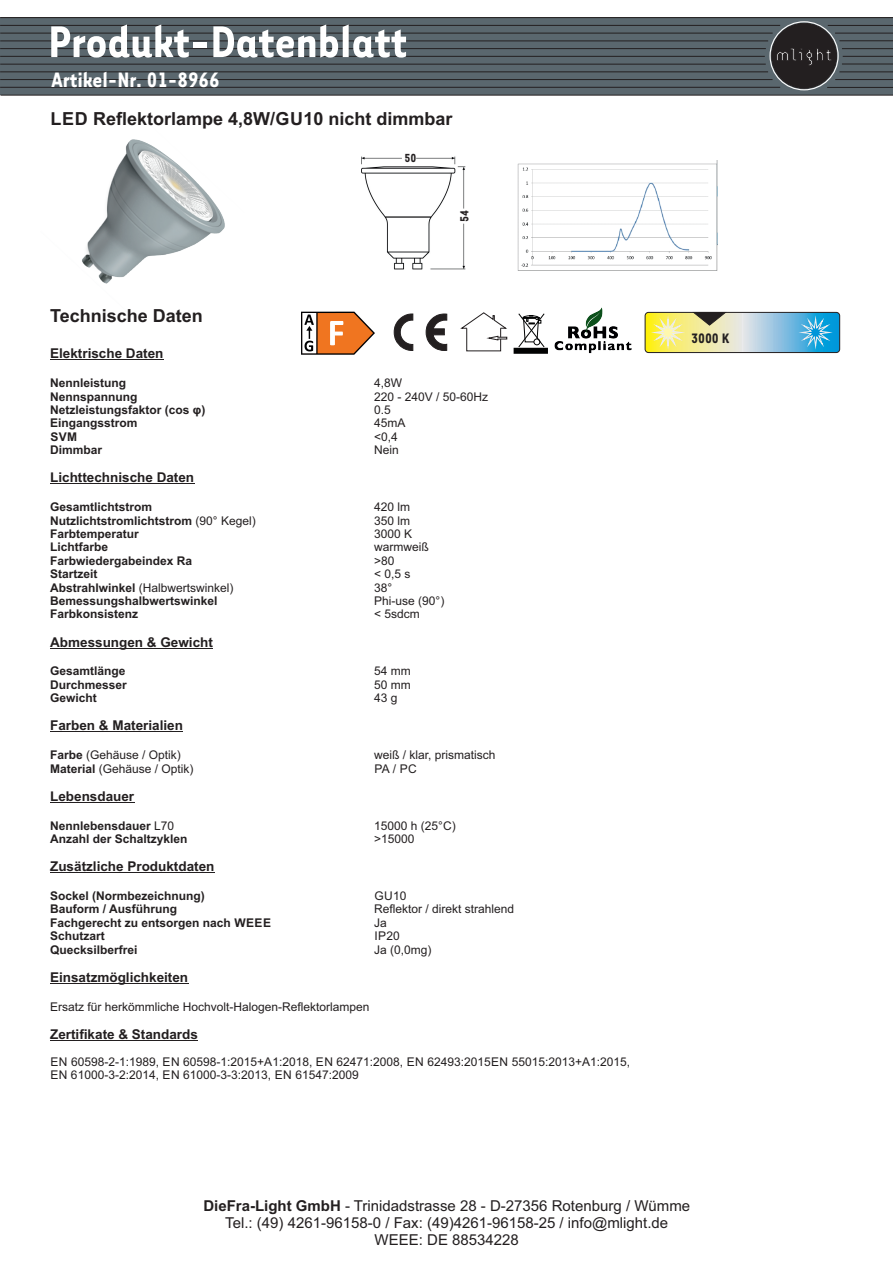
<style>
.page{position:relative;width:893px;height:1263px;background:#fff}
.page>*{position:absolute;margin:0;border:0;box-sizing:border-box;transform-origin:0 0}
.t1{font:700 51.15px "Tarzana Narrow";color:#fff}
.t2{font:700 24px "Tarzana Narrow";color:#fff}
.t3{font:700 18px "Arial";color:#231f20}
.t4{font:700 15.75px "Tarzana Narrow";color:#231f20}
.t5{font:15px/16.8px "Arial";color:#231f20;text-align:center}
.t6{font:700 13.5px "Arial";color:#231f20}
.t7{font:700 13.5px "Tarzana Narrow";color:#231f20}
.t8{font:12px/13.4px "Arial";color:#231f20}
.t9{font:700 12px "Arial";color:#231f20}
.s1{font-weight:400}
.s2{font-weight:700}
</style>
<div class="page">
<hr style="left:50px;top:360px;width:113px;height:1px;background:#231f20">
<hr style="left:50px;top:484px;width:144px;height:1px;background:#231f20">
<hr style="left:50px;top:648px;width:163px;height:1px;background:#231f20">
<hr style="left:50px;top:732px;width:133px;height:1px;background:#231f20">
<hr style="left:50px;top:802px;width:84px;height:1px;background:#231f20">
<hr style="left:50px;top:872px;width:164px;height:1px;background:#231f20">
<hr style="left:50px;top:983px;width:138px;height:1px;background:#231f20">
<hr style="left:50px;top:1040px;width:148px;height:1px;background:#231f20">
<svg style="left:394px;top:314px;width:53px;height:37px"></svg>
<img style="left:554px;top:307px;width:78px;height:47px">
<svg style="left:645px;top:312px;width:195px;height:41px;background:#b0cfb8"></svg>
<div style="left:645px;top:312px;width:195px;height:41px;border:1px solid #231f20;border-radius:3px"></div>
<img style="left:517px;top:161px;width:200px;height:110px">
<img style="left:361px;top:156px;width:105px;height:114px">
<img style="left:82px;top:139px;width:143px;height:145px">
<div style="left:0;top:17px;width:893px;height:78px;background:#5a676e"></div>
<svg style="left:0;top:95px;width:893px;height:1px"></svg>
<svg style="left:0;top:17px;width:893px;height:72px"></svg>
<div style="left:769px;top:21px;width:70px;height:69px;border:1px solid #fff;border-radius:50%"></div>
<svg style="left:460px;top:312px;width:88px;height:42px"></svg>
<img style="left:301px;top:311px;width:73px;height:44px">
<h1 class="t1" style="left:48px;top:26px;width:360px">Produkt-Datenblatt</h1>
<h2 class="t2" style="left:52px;top:72px;width:170px">Artikel-Nr. 01-8966</h2>
<h3 class="t3" style="left:50px;top:112px;width:403px">LED Reflektorlampe 4,8W/GU10 nicht dimmbar</h3>
<p class="t7" style="left:404px;top:153px;width:13px">50</p>
<p class="t7" style="left:460px;top:222px;width:13px;rotate:-90deg">54</p>
<h3 class="t3" style="left:50px;top:309px;width:154px">Technische Daten</h3>
<p class="t6" style="left:50px;top:348px;width:115px">Elektrische Daten</p>
<p class="t9" style="left:50px;top:378px;width:78px">Nennleistung</p>
<p class="t8" style="left:374px;top:377px;width:30px">4,8W</p>
<p class="t9" style="left:50px;top:392px;width:89px">Nennspannung</p>
<p class="t8" style="left:374px;top:391px;width:116px">220 - 240V / 50-60Hz</p>
<p class="t9" style="left:50px;top:405px;width:157px">Netzleistungsfaktor (cos φ)</p>
<p class="t8" style="left:374px;top:404px;width:18px">0.5</p>
<p class="t9" style="left:50px;top:419px;width:89px">Eingangsstrom</p>
<p class="t8" style="left:374px;top:418px;width:33px">45mA</p>
<p class="t9" style="left:50px;top:432px;width:28px">SVM</p>
<p class="t8" style="left:374px;top:431px;width:25px">&lt;0,4</p>
<p class="t9" style="left:50px;top:445px;width:54px">Dimmbar</p>
<p class="t8" style="left:374px;top:444px;width:26px">Nein</p>
<p class="t6" style="left:50px;top:472px;width:146px">Lichttechnische Daten</p>
<p class="t9" style="left:50px;top:502px;width:104px">Gesamtlichtstrom</p>
<p class="t8" style="left:374px;top:501px;width:38px">420 lm</p>
<p class="t9" style="left:50px;top:516px;width:207px">Nutzlichtstromlichtstrom <span class="s1">(90° Kegel)</span></p>
<p class="t8" style="left:374px;top:515px;width:38px">350 lm</p>
<p class="t9" style="left:50px;top:529px;width:90px">Farbtemperatur</p>
<p class="t8" style="left:374px;top:528px;width:40px">3000 K</p>
<p class="t9" style="left:50px;top:543px;width:60px">Lichtfarbe</p>
<p class="t8" style="left:374px;top:542px;width:56px">warmweiß</p>
<p class="t9" style="left:50px;top:556px;width:144px">Farbwiedergabeindex Ra</p>
<p class="t8" style="left:374px;top:555px;width:22px">&gt;80</p>
<p class="t9" style="left:50px;top:569px;width:49px">Startzeit</p>
<p class="t8" style="left:374px;top:568px;width:38px">&lt; 0,5 s</p>
<p class="t8" style="left:50px;top:582px;width:185px"><span class="s2">Abstrahlwinkel</span> (Halbwertswinkel)</p>
<p class="t8" style="left:374px;top:582px;width:20px">38°</p>
<p class="t9" style="left:50px;top:596px;width:169px">Bemessungshalbwertswinkel</p>
<p class="t8" style="left:374px;top:595px;width:72px">Phi-use (90°)</p>
<p class="t9" style="left:50px;top:610px;width:90px">Farbkonsistenz</p>
<p class="t8" style="left:374px;top:609px;width:47px">&lt; 5sdcm</p>
<p class="t6" style="left:50px;top:637px;width:164px">Abmessungen &amp; Gewicht</p>
<p class="t9" style="left:50px;top:667px;width:77px">Gesamtlänge</p>
<p class="t8" style="left:374px;top:666px;width:38px">54 mm</p>
<p class="t9" style="left:50px;top:680px;width:78px">Durchmesser</p>
<p class="t8" style="left:374px;top:679px;width:38px">50 mm</p>
<p class="t9" style="left:50px;top:693px;width:48px">Gewicht</p>
<p class="t8" style="left:374px;top:692px;width:25px">43 g</p>
<p class="t6" style="left:50px;top:720px;width:134px">Farben &amp; Materialien</p>
<p class="t8" style="left:50px;top:749px;width:132px"><span class="s2">Farbe</span> (Gehäuse / Optik)</p>
<p class="t8" style="left:374px;top:749px;width:123px">weiß / klar, prismatisch</p>
<p class="t8" style="left:50px;top:763px;width:145px"><span class="s2">Material</span> (Gehäuse / Optik)</p>
<p class="t8" style="left:374px;top:763px;width:44px">PA / PC</p>
<p class="t6" style="left:50px;top:791px;width:86px">Lebensdauer</p>
<p class="t9" style="left:50px;top:821px;width:126px">Nennlebensdauer <span class="s1">L70</span></p>
<p class="t8" style="left:374px;top:820px;width:83px">15000 h (25°C)</p>
<p class="t9" style="left:50px;top:834px;width:139px">Anzahl der Schaltzyklen</p>
<p class="t8" style="left:374px;top:833px;width:42px">&gt;15000</p>
<p class="t6" style="left:50px;top:861px;width:166px">Zusätzliche Produktdaten</p>
<p class="t9" style="left:50px;top:891px;width:156px">Sockel (Normbezeichnung)</p>
<p class="t8" style="left:374px;top:890px;width:33px">GU10</p>
<p class="t9" style="left:50px;top:905px;width:128px">Bauform / Ausführung</p>
<p class="t8" style="left:374px;top:904px;width:142px">Reflektor / direkt strahlend</p>
<p class="t9" style="left:50px;top:918px;width:222px">Fachgerecht zu entsorgen nach WEEE</p>
<p class="t8" style="left:374px;top:917px;width:14px">Ja</p>
<p class="t9" style="left:50px;top:931px;width:56px">Schutzart</p>
<p class="t8" style="left:374px;top:930px;width:27px">IP20</p>
<p class="t9" style="left:50px;top:945px;width:89px">Quecksilberfrei</p>
<p class="t8" style="left:374px;top:944px;width:59px">Ja (0,0mg)</p>
<p class="t6" style="left:50px;top:972px;width:140px">Einsatzmöglichkeiten</p>
<p class="t8" style="left:50px;top:1001px;width:321px">Ersatz für herkömmliche Hochvolt-Halogen-Reflektorlampen</p>
<p class="t6" style="left:50px;top:1029px;width:149px">Zertifikate &amp; Standards</p>
<p class="t8" style="left:50px;top:1056px;width:581px">EN 60598-2-1:1989, EN 60598-1:2015+A1:2018, EN 62471:2008, EN 62493:2015EN 55015:2013+A1:2015,<br>EN 61000-3-2:2014, EN 61000-3-3:2013, EN 61547:2009</p>
<h3 class="t4" style="left:691px;top:333px;width:40px">3000 K</h3>
<p class="t5" style="left:203px;top:1199px;width:488px"><span class="s2">DieFra-Light GmbH</span> - Trinidadstrasse 28 - D-27356 Rotenburg / Wümme<br>Tel.: (49) 4261-96158-0 / Fax: (49)4261-96158-25 / info@mlight.de<br>WEEE: DE 88534228</p>
</div>
